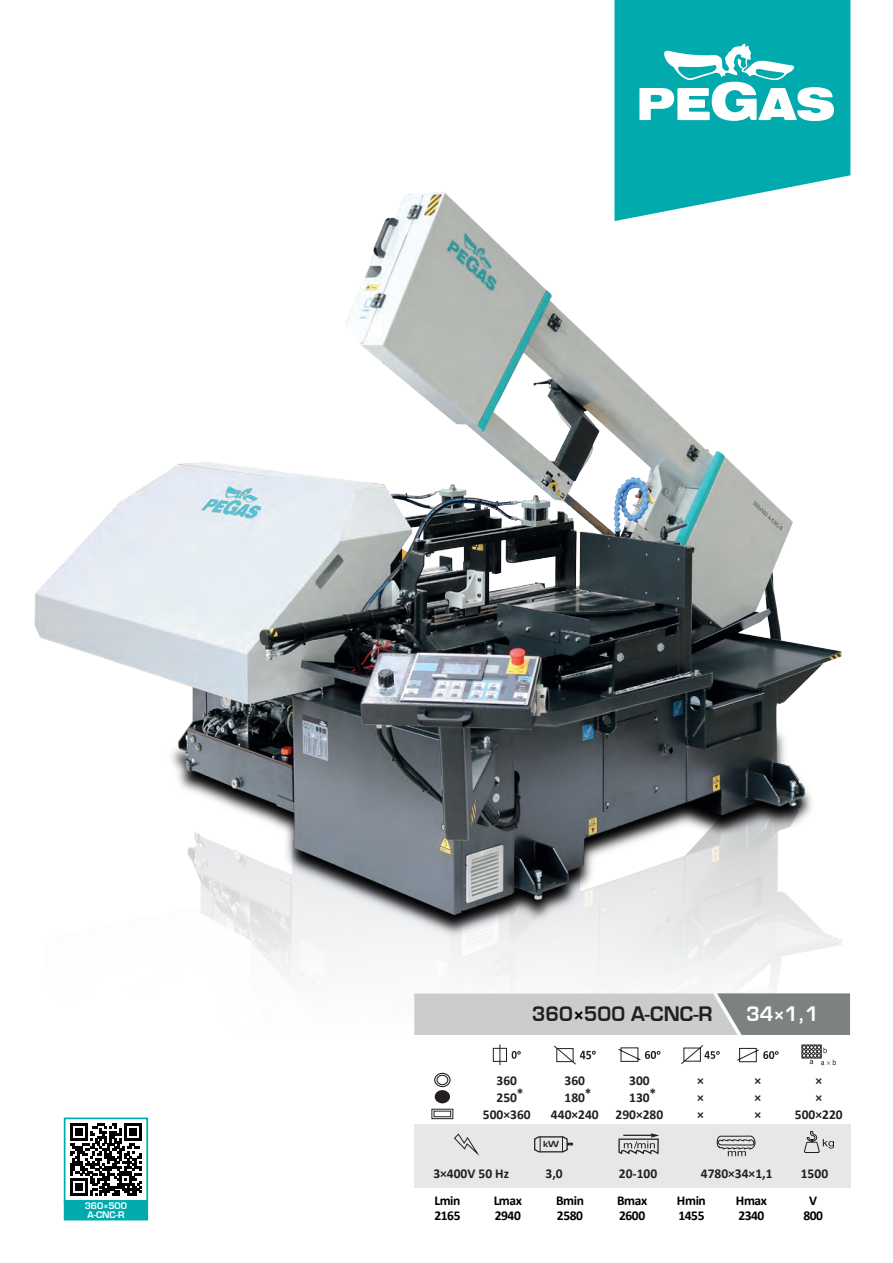
<style>
.page{position:relative;width:893px;height:1263px;background:#fff}
.page>*{position:absolute;margin:0;border:0;box-sizing:border-box;transform-origin:0 0}
.t1{font:19.5px "Euromode CE Bold";color:#231f20}
.Normální{font:19.5px "Euromode CE Bold";color:#fff}
.Normální-2{font:700 13.5px "Calibri";color:#231f20}
.Normální-3{font:700 13.5px "Calibri";letter-spacing:-.03em;color:#000001}
.t2{font:8.85px "Euromode CE Bold";color:#fff}
.t3{font:8.25px "Euromode CE Bold";color:#231f20;scale:1.2 1}
.s1{color:#000001}
</style>
<div class="page">
<div style="left:614px;top:0;width:236px;height:125px;background:#00aaad"></div>
<svg style="left:639px;top:43px;width:195px;height:78px"></svg>
<img style="left:34px;top:125px;width:817px;height:1096px">
<div style="left:65px;top:1118px;width:82px;height:83px;background:#fff"></div>
<svg style="left:70px;top:1124px;width:72px;height:72px"></svg>
<div style="left:64px;top:1117px;width:84px;height:85px;border:2px solid #00aaad"></div>
<div style="left:64px;top:1200px;width:84px;height:20px;background:#00aaad"></div>
<div style="left:414px;top:1125px;width:436px;height:63px;background:#e6e7e9"></div>
<svg style="left:716px;top:1135px;width:40px;height:21px"></svg>
<svg style="left:618px;top:1133px;width:41px;height:22px"></svg>
<svg style="left:534px;top:1136px;width:39px;height:17px"></svg>
<svg style="left:454px;top:1133px;width:26px;height:23px"></svg>
<svg style="left:804px;top:1131px;width:30px;height:22px"></svg>
<svg style="left:414px;top:993px;width:436px;height:42px;background:#b6b9b9"></svg>
<div style="left:493px;top:1048px;width:14px;height:14px;border:1px solid #231f20"></div>
<svg style="left:500px;top:1044px;width:1px;height:21px"></svg>
<svg style="left:512px;top:1051px;width:9px;height:8px"></svg>
<svg style="left:553px;top:1045px;width:43px;height:20px"></svg>
<svg style="left:617px;top:1047px;width:43px;height:15px"></svg>
<svg style="left:680px;top:1044px;width:40px;height:21px"></svg>
<svg style="left:736px;top:1047px;width:43px;height:15px"></svg>
<svg style="left:802px;top:1045px;width:34px;height:20px"></svg>
<svg style="left:434px;top:1072px;width:17px;height:16px"></svg>
<div style="left:435px;top:1090px;width:15px;height:13px;background:#231f20;border-radius:50%"></div>
<svg style="left:431px;top:1108px;width:23px;height:11px"></svg>
<p class="t2" style="left:85px;top:1201px;width:44px">360×500</p>
<p class="t2" style="left:87px;top:1209px;width:39px">A-CNC-R</p>
<p class="t1" style="left:532px;top:1002px;width:182px">360<span class="s1">×</span>500 A-CNC-R</p>
<p class="Normální" style="left:746px;top:1002px;width:74px">34×1,1</p>
<p class="Normální-2" style="left:497px;top:1071px;width:22px">360</p>
<p class="Normální-2" style="left:565px;top:1071px;width:22px">360</p>
<p class="Normální-2" style="left:629px;top:1071px;width:22px">300</p>
<p class="Normální-2" style="left:697px;top:1071px;width:8px">×</p>
<p class="Normální-2" style="left:754px;top:1071px;width:8px">×</p>
<p class="Normální-2" style="left:815px;top:1071px;width:8px">×</p>
<p class="Normální-2" style="left:497px;top:1088px;width:22px">250</p>
<p class="Normální-2" style="left:565px;top:1088px;width:22px">180</p>
<p class="Normální-2" style="left:629px;top:1088px;width:22px">130</p>
<p class="Normální-2" style="left:697px;top:1088px;width:8px">×</p>
<p class="Normální-2" style="left:754px;top:1088px;width:8px">×</p>
<p class="Normální-2" style="left:815px;top:1088px;width:8px">×</p>
<p class="Normální-2" style="left:483px;top:1105px;width:49px">500×360</p>
<p class="Normální-2" style="left:551px;top:1105px;width:49px">440×240</p>
<p class="Normální-2" style="left:615px;top:1105px;width:49px">290×280</p>
<p class="Normální-2" style="left:697px;top:1105px;width:8px">×</p>
<p class="Normální-2" style="left:754px;top:1105px;width:8px">×</p>
<p class="Normální-2" style="left:795px;top:1105px;width:49px">500×220</p>
<p class="Normální-2" style="left:517px;top:1084px;width:8px">*</p>
<p class="Normální-2" style="left:585px;top:1084px;width:8px">*</p>
<p class="Normální-2" style="left:649px;top:1084px;width:8px">*</p>
<p class="t3" style="left:543px;top:1139px;width:15px">kW</p>
<p class="Normální-2" style="left:433px;top:1164px;width:77px">3×400V 50 Hz</p>
<p class="Normální-2" style="left:546px;top:1164px;width:19px">3,0</p>
<p class="Normální-2" style="left:619px;top:1164px;width:40px">20-100</p>
<p class="Normální-2" style="left:701px;top:1164px;width:73px">4780×34×1,1</p>
<p class="Normální-2" style="left:801px;top:1164px;width:29px">1500</p>
<p class="Normální-3" style="left:434px;top:1191px;width:28px">Lmin</p>
<p class="Normální-3" style="left:494px;top:1191px;width:30px">Lmax</p>
<p class="Normální-3" style="left:556px;top:1191px;width:29px">Bmin</p>
<p class="Normální-3" style="left:617px;top:1191px;width:32px">Bmax</p>
<p class="Normální-3" style="left:677px;top:1191px;width:30px">Hmin</p>
<p class="Normální-3" style="left:736px;top:1191px;width:33px">Hmax</p>
<p class="Normální-3" style="left:809px;top:1191px;width:9px">V</p>
<p class="Normální-3" style="left:434px;top:1206px;width:28px">2165</p>
<p class="Normální-3" style="left:495px;top:1206px;width:28px">2940</p>
<p class="Normální-3" style="left:557px;top:1206px;width:28px">2580</p>
<p class="Normální-3" style="left:619px;top:1206px;width:28px">2600</p>
<p class="Normální-3" style="left:678px;top:1206px;width:28px">1455</p>
<p class="Normální-3" style="left:738px;top:1206px;width:28px">2340</p>
<p class="Normální-3" style="left:803px;top:1206px;width:21px">800</p>
</div>
